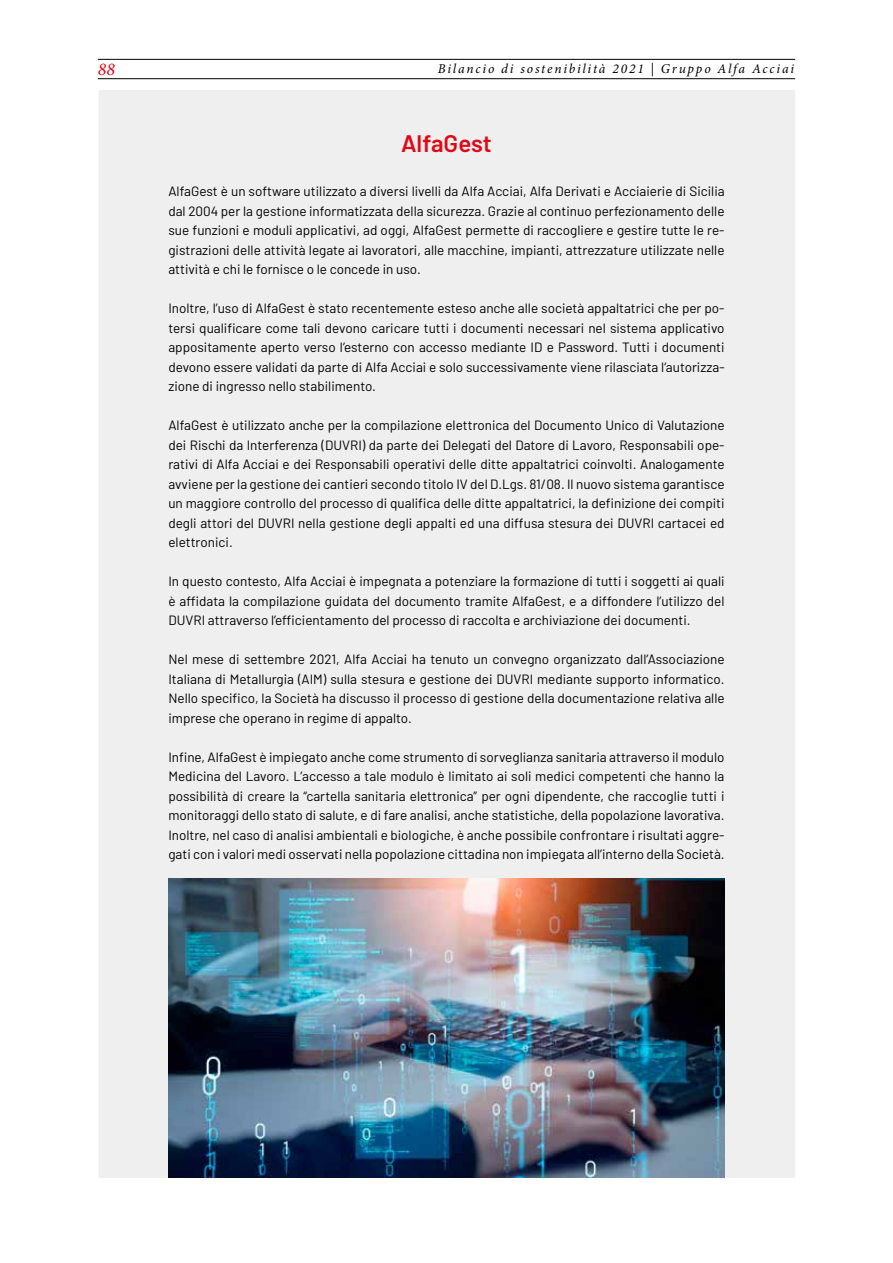
<style>
.page{position:relative;width:893px;height:1263px;background:#fff}
.page>*{position:absolute;margin:0;border:0;box-sizing:border-box;transform-origin:0 0}
.t1{font:600 24px "Barlow";color:#e30613}
.t2{font:italic 18px "Minion Pro";color:#e30613}
.t3{font:13.5px/19.5px "Barlow";color:#000;text-align:justify}
.t4{font:italic 13.5px "Minion Pro";letter-spacing:.13em;color:#000}
</style>
<div class="page">
<hr style="left:98px;top:78px;width:697px;height:1px;background:#000">
<hr style="left:98px;top:59px;width:697px;height:1px;background:#000">
<div style="left:99px;top:90px;width:696px;height:1088px;background:#f0eff0"></div>
<img style="left:168px;top:878px;width:557px;height:300px">
<h2 class="t2" style="left:98px;top:57px;width:19px">88</h2>
<p class="t4" style="left:438px;top:59px;width:358px">Bilancio di sostenibilità 2021 | Gruppo Alfa Acciai</p>
<h1 class="t1" style="left:401px;top:125px;width:92px">AlfaGest</h1>
<p class="t3" style="left:168px;top:181px;width:558px">AlfaGest è un software utilizzato a diversi livelli da Alfa Acciai, Alfa Derivati e Acciaierie di Sicilia dal 2004 per la gestione informatizzata della sicurezza. Grazie al continuo perfezionamento delle sue funzioni e moduli applicativi, ad oggi, AlfaGest permette di raccogliere e gestire tutte le re&shy;gistrazioni delle attività legate ai lavoratori, alle macchine, impianti, attrezzature utilizzate nelle attività e chi le fornisce o le concede in uso.</p>
<p class="t3" style="left:168px;top:298px;width:558px">Inoltre, l’uso di AlfaGest è stato recentemente esteso anche alle società appaltatrici che per po&shy;tersi qualificare come tali devono caricare tutti i documenti necessari nel sistema applicativo appositamente aperto verso l’esterno con accesso mediante ID e Password. Tutti i documenti devono essere validati da parte di Alfa Acciai e solo successivamente viene rilasciata l’autorizza&shy;zione di ingresso nello stabilimento.</p>
<p class="t3" style="left:168px;top:415px;width:558px">AlfaGest è utilizzato anche per la compilazione elettronica del Documento Unico di Valutazione dei Rischi da Interferenza (DUVRI) da parte dei Delegati del Datore di Lavoro, Responsabili ope&shy;rativi di Alfa Acciai e dei Responsabili operativi delle ditte appaltatrici coinvolti. Analogamente avviene per la gestione dei cantieri secondo titolo IV del D.Lgs. 81/08. Il nuovo sistema garantisce un maggiore controllo del processo di qualifica delle ditte appaltatrici, la definizione dei compiti degli attori del DUVRI nella gestione degli appalti ed una diffusa stesura dei DUVRI cartacei ed elettronici.</p>
<p class="t3" style="left:168px;top:570px;width:558px">In questo contesto, Alfa Acciai è impegnata a potenziare la formazione di tutti i soggetti ai quali è affidata la compilazione guidata del documento tramite AlfaGest, e a diffondere l’utilizzo del DUVRI attraverso l’efficientamento del processo di raccolta e archiviazione dei documenti.</p>
<p class="t3" style="left:168px;top:648px;width:558px">Nel mese di settembre 2021, Alfa Acciai ha tenuto un convegno organizzato dall’Associazione Italiana di Metallurgia (AIM) sulla stesura e gestione dei DUVRI mediante supporto informatico.<br>Nello specifico, la Società ha discusso il processo di gestione della documentazione relativa alle imprese che operano in regime di appalto.</p>
<p class="t3" style="left:168px;top:746px;width:558px">Infine, AlfaGest è impiegato anche come strumento di sorveglianza sanitaria attraverso il modulo Medicina del Lavoro. L’accesso a tale modulo è limitato ai soli medici competenti che hanno la possibilità di creare la “cartella sanitaria elettronica” per ogni dipendente, che raccoglie tutti i monitoraggi dello stato di salute, e di fare analisi, anche statistiche, della popolazione lavorativa.<br>Inoltre, nel caso di analisi ambientali e biologiche, è anche possibile confrontare i risultati aggre&shy;gati con i valori medi osservati nella popolazione cittadina non impiegata all’interno della Società.</p>
</div>
